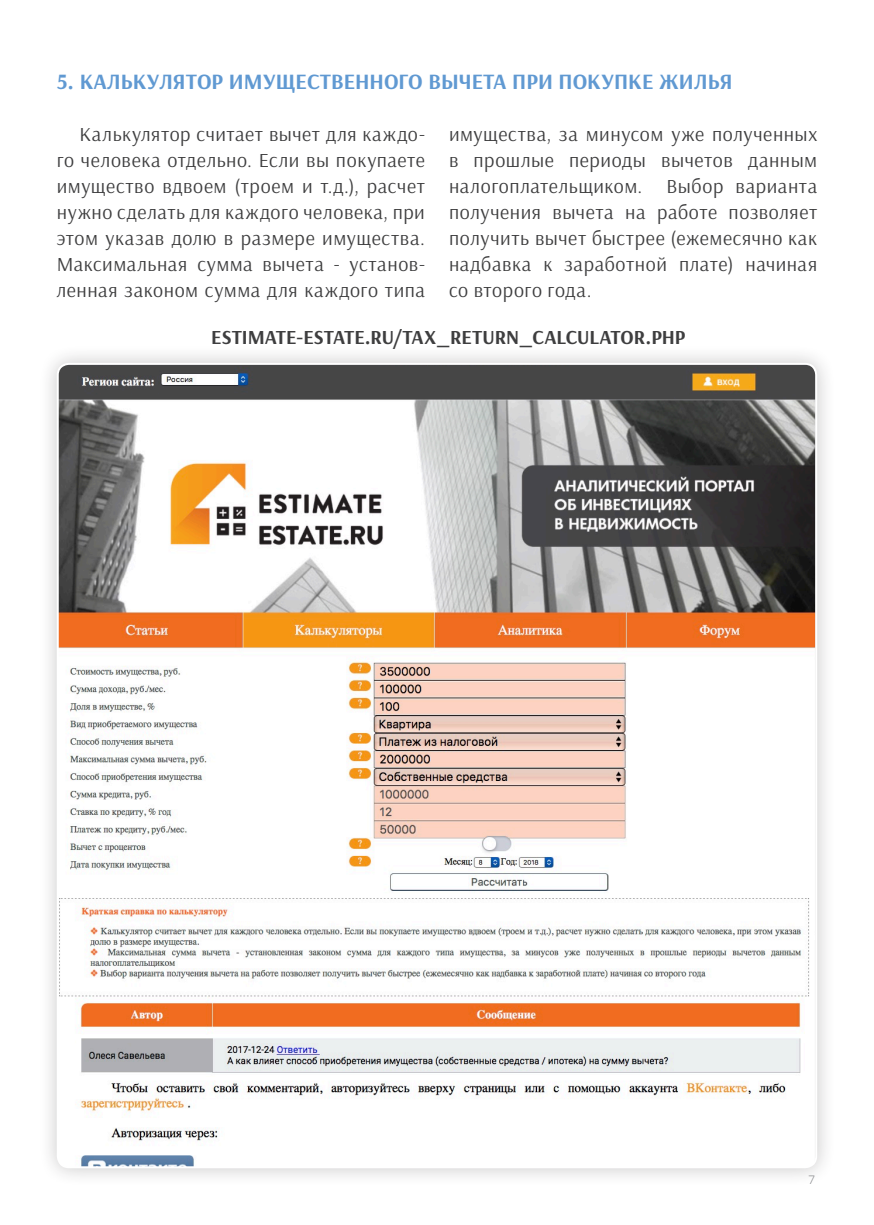
<style>
.page{position:relative;width:874px;height:1225px;background:#fff}
.page>*{position:absolute;margin:0;border:0;box-sizing:border-box;transform-origin:0 0}
.t1{font:700 22px "Arsenal";color:#6099d2}
.t2{font:20px/26px "Arsenal";letter-spacing:.03em;color:#3e3e3f;text-align:justify}
.t3{font:700 20px "Arsenal";letter-spacing:-.005em;color:#3e3e3f}
.t4{font:300 12px "Gotham Pro";color:#808285}
</style>
<div class="page">
<div style="left:38px;top:344px;width:797px;height:843px;background:#231f20;opacity:.25"></div>
<img style="left:58px;top:364px;width:757px;height:803px">
<p class="t1" style="left:57px;top:68px;width:677px">5. КАЛЬКУЛЯТОР ИМУЩЕСТВЕННОГО ВЫЧЕТА ПРИ ПОКУПКЕ ЖИЛЬЯ</p>
<p class="t2" style="left:57px;top:121px;width:369px;text-indent:23px">Калькулятор считает вычет для каждо&shy;го человека отдельно. Если вы покупаете имущество вдвоем (троем и т.д.), расчет нужно сделать для каждого человека, при этом указав долю в размере имущества.<br>Максимальная сумма вычета - установ&shy;ленная законом сумма для каждого типа</p>
<p class="t2" style="left:449px;top:121px;width:369px">имущества, за минусом уже полученных в прошлые периоды вычетов данным налогоплательщиком. Выбор варианта получения вычета на работе позволяет получить вычет быстрее (ежемесячно как надбавка к заработной плате) начиная со второго года.</p>
<p class="t3" style="left:211px;top:325px;width:475px">ESTIMATE-ESTATE.RU/TAX_RETURN_CALCULATOR.PHP</p>
<p class="t4" style="left:807px;top:1173px;width:9px">7</p>
</div>
